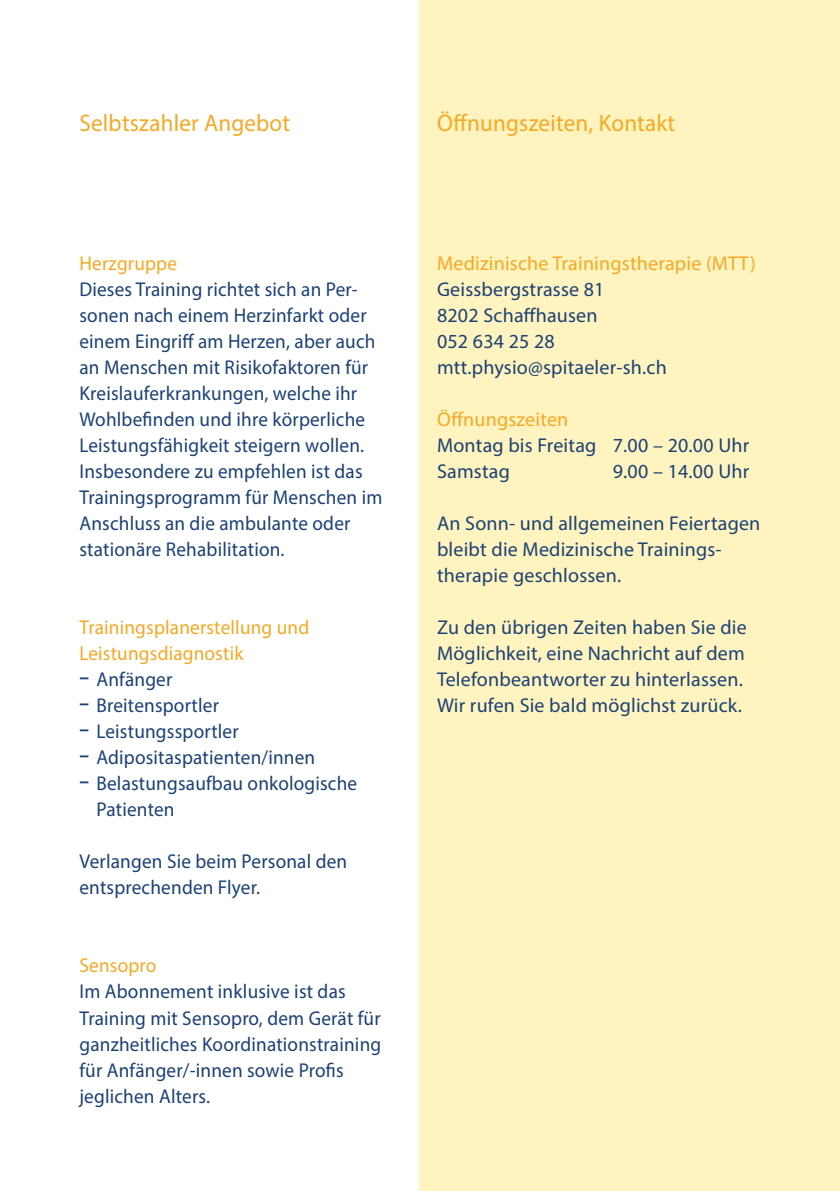
<style>
.page{position:relative;width:840px;height:1191px;background:#fff}
.page>*{position:absolute;margin:0;border:0;box-sizing:border-box;transform-origin:0 0}
.t1{font:24px "Myriad Pro";letter-spacing:.01em;color:#f7a823;scale:.96 1}
.t2{font:20px/26px "Myriad Pro";letter-spacing:.01em;color:#1b4175;scale:.96 1}
.t3{font:20px/26px "Myriad Pro";letter-spacing:.01em;color:#1b4175}
.t4{font:20px/26px "Myriad Pro";letter-spacing:.01em;color:#f7a823;scale:.96 1}
.t5{font:20px "Myriad Pro";letter-spacing:.01em;color:#f7a823}
.s1{font-size:30px}
</style>
<div class="page">
<div style="left:419px;top:0;width:420px;height:1191px;background:#fff4bf"></div>
<p class="t1" style="left:79px;top:109px;width:221px">Selbtszahler Angebot</p>
<p class="t1" style="left:437px;top:109px;width:249px">Öffnungszeiten, Kontakt</p>
<p class="t4" style="left:79px;top:250px;width:103px">Herzgruppe</p>
<p class="t2" style="left:79px;top:276px;width:317px">Dieses Training richtet sich an Per&shy;sonen nach einem Herzinfarkt oder einem Eingriff am Herzen, aber auch an Menschen mit Risikofaktoren für Kreislauferkrankungen, welche ihr Wohlbefinden und ihre körperliche Leistungsfähigkeit steigern wollen.<br>Insbesondere zu empfehlen ist das Trainingsprogramm für Menschen im Anschluss an die ambulante oder stationäre Rehabilitation.</p>
<p class="t4" style="left:79px;top:614px;width:241px">Trainingsplanerstellung und<br>Leistungsdiagnostik</p>
<p class="t2" style="left:79px;top:666px;width:98px"><span class="s1">–</span> Anfänger</p>
<p class="t2" style="left:79px;top:692px;width:147px"><span class="s1">–</span> Breitensportler</p>
<p class="t2" style="left:79px;top:718px;width:167px"><span class="s1">–</span> Leistungssportler</p>
<p class="t2" style="left:79px;top:744px;width:247px"><span class="s1">–</span> Adipositaspatienten/innen</p>
<p class="t2" style="left:96px;top:770px;width:273px;text-indent:-17px"><span class="s1">–</span> Belastungsaufbau onkologische<br>Patienten</p>
<p class="t2" style="left:79px;top:848px;width:280px">Verlangen Sie beim Personal den entsprechenden Flyer.</p>
<p class="t4" style="left:79px;top:952px;width:82px">Sensopro</p>
<p class="t2" style="left:79px;top:978px;width:316px">Im Abonnement inklusive ist das<br>Training mit Sensopro, dem Gerät für ganzheitliches Koordinationstraining für Anfänger/-innen sowie Profis jeglichen Alters.</p>
<p class="t5" style="left:437px;top:251px;width:320px">Medizinische Trainingstherapie (MTT)</p>
<p class="t3" style="left:437px;top:276px;width:231px">Geissbergstrasse 81<br>8202 Schaffhausen<br>052 634 25 28 mtt.physio@spitaeler-sh.ch</p>
<p class="t5" style="left:437px;top:407px;width:133px">Öffnungszeiten</p>
<p class="t3" style="left:437px;top:432px;width:313px">Montag bis Freitag 7.00 – 20.00 Uhr<br>Samstag</p>
<p class="t3" style="left:612px;top:458px;width:138px">9.00 – 14.00 Uhr</p>
<p class="t3" style="left:437px;top:510px;width:325px">An Sonn- und allgemeinen Feiertagen bleibt die Medizinische Trainings&shy;therapie geschlossen.</p>
<p class="t3" style="left:437px;top:614px;width:311px">Zu den übrigen Zeiten haben Sie die Möglichkeit, eine Nachricht auf dem Telefonbeantworter zu hinterlassen.<br>Wir rufen Sie bald möglichst zurück.</p>
</div>
